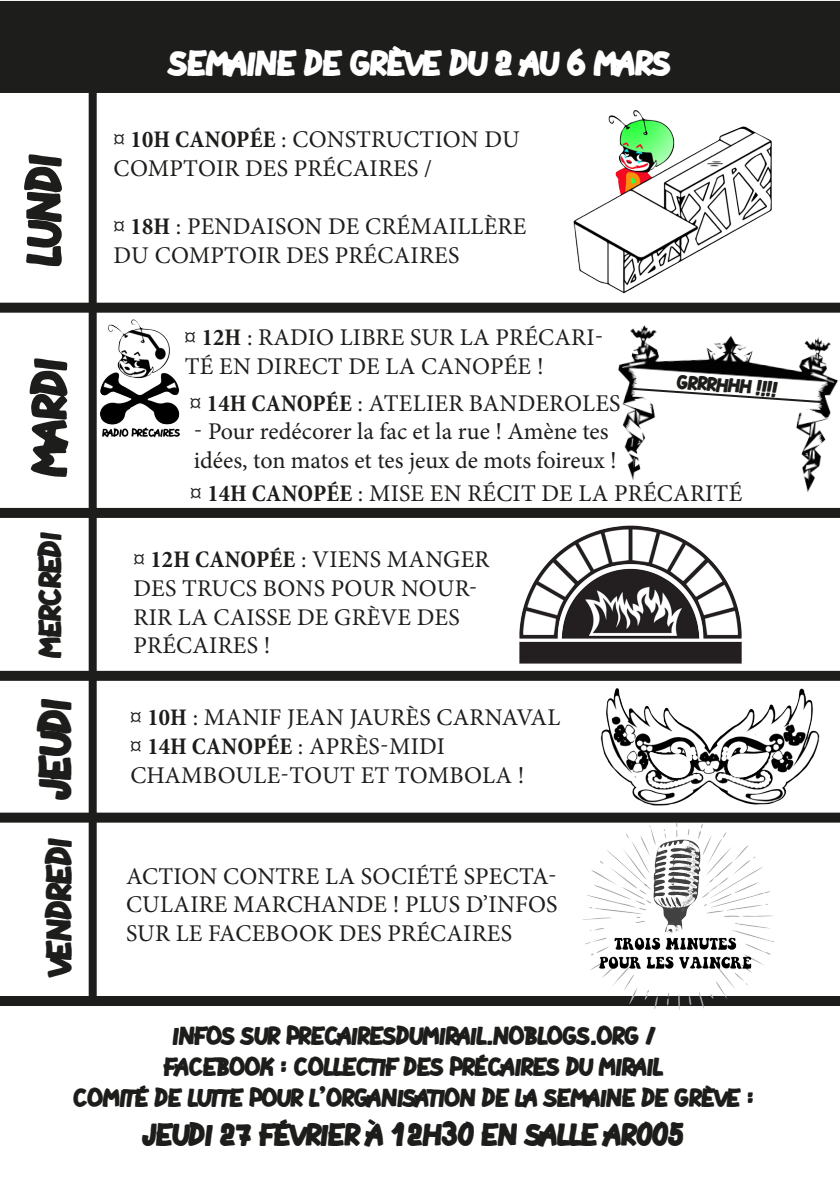
<style>
.page{position:relative;width:840px;height:1191px;background:#fff}
.page>*{position:absolute;margin:0;border:0;box-sizing:border-box;transform-origin:0 0}
.t1{font:50px "Another Round";color:#1d1d1b}
.t2{font:46px "Another Round";color:#1d1d1b}
.t3{font:36px "Another Round";color:#fff}
.t4{font:36px "Another Round";color:#1d1d1b}
.t5{font:32px "Another Round";color:#1d1d1b}
.t6{font:26px "Another Round";color:#1d1d1b}
.t7{font:24px/28.8px "Minion Pro";letter-spacing:.01em;color:#1d1d1b}
.t8{font:20px "Another Round";color:#1d1d1b}
.s1{font-weight:700;font-stretch:condensed}
.s2{font-family:"Lemon Milk"}
</style>
<div class="page">
<div style="left:0;top:1px;width:839px;height:92px;background:#1d1d1b"></div>
<img style="left:568px;top:109px;width:214px;height:194px">
<img style="left:617px;top:325px;width:222px;height:167px">
<img style="left:507px;top:472px;width:246px;height:199px">
<img style="left:600px;top:688px;width:220px;height:118px">
<div style="left:0;top:303px;width:839px;height:10px;background:#1d1d1b"></div>
<div style="left:0;top:508px;width:839px;height:10px;background:#1d1d1b"></div>
<div style="left:0;top:671px;width:839px;height:10px;background:#1d1d1b"></div>
<div style="left:0;top:812px;width:839px;height:10px;background:#1d1d1b"></div>
<div style="left:89px;top:93px;width:8px;height:913px;background:#1d1d1b"></div>
<svg style="left:629px;top:387px;width:196px;height:17px"></svg>
<img style="left:101px;top:312px;width:81px;height:126px">
<div style="left:0;top:996px;width:839px;height:10px;background:#1d1d1b"></div>
<img style="left:583px;top:823px;width:190px;height:186px">
<p class="t1" style="left:19px;top:266px;width:113px;rotate:-90deg">LUNDI</p>
<p class="t1" style="left:25px;top:477px;width:120px;rotate:-90deg">MARDI</p>
<p class="t5" style="left:34px;top:658px;width:127px;rotate:-90deg">MERCREDI</p>
<p class="t2" style="left:32px;top:799px;width:102px;rotate:-90deg">JEUDI</p>
<p class="t4" style="left:41px;top:976px;width:139px;rotate:-90deg">VENDREDI</p>
<p class="t3" style="left:169px;top:46px;width:502px">SEMAINE DE GRÈVE DU 2 AU 6 MARS</p>
<p class="t7" style="left:113px;top:125px;width:407px">¤ <span class="s1">10H CANOPÉE</span> : CONSTRUCTION DU<br>COMPTOIR DES PRÉCAIRES /</p>
<p class="t7" style="left:113px;top:212px;width:414px">¤ <span class="s1">18H</span> : PENDAISON DE CRÉMAILLÈRE<br>DU COMPTOIR DES PRÉCAIRES</p>
<p class="t7" style="left:184px;top:323px;width:420px">¤ <span class="s1">12H</span> : RADIO LIBRE SUR LA PRÉCARI-<br>TÉ EN DIRECT DE LA CANOPÉE !</p>
<p class="t8" style="left:677px;top:372px;width:102px;rotate:4deg">GRRRHHH !!!!</p>
<p class="t7" style="left:190px;top:389px;width:432px">¤ <span class="s1">14H CANOPÉE</span> : ATELIER BANDEROLES</p>
<p class="t7" style="left:194px;top:417px;width:424px">- Pour redécorer la fac et la rue ! Amène tes idées, ton matos et tes jeux de mots foireux !</p>
<p class="t7" style="left:190px;top:478px;width:553px">¤ <span class="s1">14H CANOPÉE</span> : MISE EN RÉCIT DE LA PRÉCARITÉ</p>
<p class="t7" style="left:133px;top:545px;width:357px">¤ <span class="s1">12H CANOPÉE</span> : VIENS MANGER<br>DES TRUCS BONS POUR NOUR-<br>RIR LA CAISSE DE GRÈVE DES<br>PRÉCAIRES !</p>
<p class="t7" style="left:130px;top:703px;width:431px">¤ <span class="s1">10H</span> : MANIF JEAN JAURÈS CARNAVAL</p>
<p class="t7" style="left:130px;top:732px;width:316px">¤ <span class="s1">14H CANOPÉE</span> : APRÈS-MIDI</p>
<p class="t7" style="left:130px;top:760px;width:395px">CHAMBOULE-TOUT ET TOMBOLA !</p>
<p class="t7" style="left:126px;top:861px;width:433px;text-align:justify">ACTION CONTRE LA SOCIÉTÉ SPECTA-CULAIRE MARCHANDE ! PLUS D’INFOS SUR LE FACEBOOK DES PRÉCAIRES</p>
<p class="t6" style="left:173px;top:1022px;width:482px">INFOS SUR PRECAIRESDUMIRAIL.NOBLOGS.ORG /</p>
<p class="t6" style="left:164px;top:1053px;width:499px">FACEBOOK : COLLECTIF DES PRÉCAIRES DU MIRAIL</p>
<p class="t6" style="left:73px;top:1085px;width:681px">COMITÉ DE LUTTE POUR L<span class="s2">’</span>ORGANISATION DE LA SEMAINE DE GRÈVE :</p>
<p class="t5" style="left:143px;top:1118px;width:542px">JEUDI 27 FÉVRIER À 12H30 EN SALLE AR005</p>
</div>
